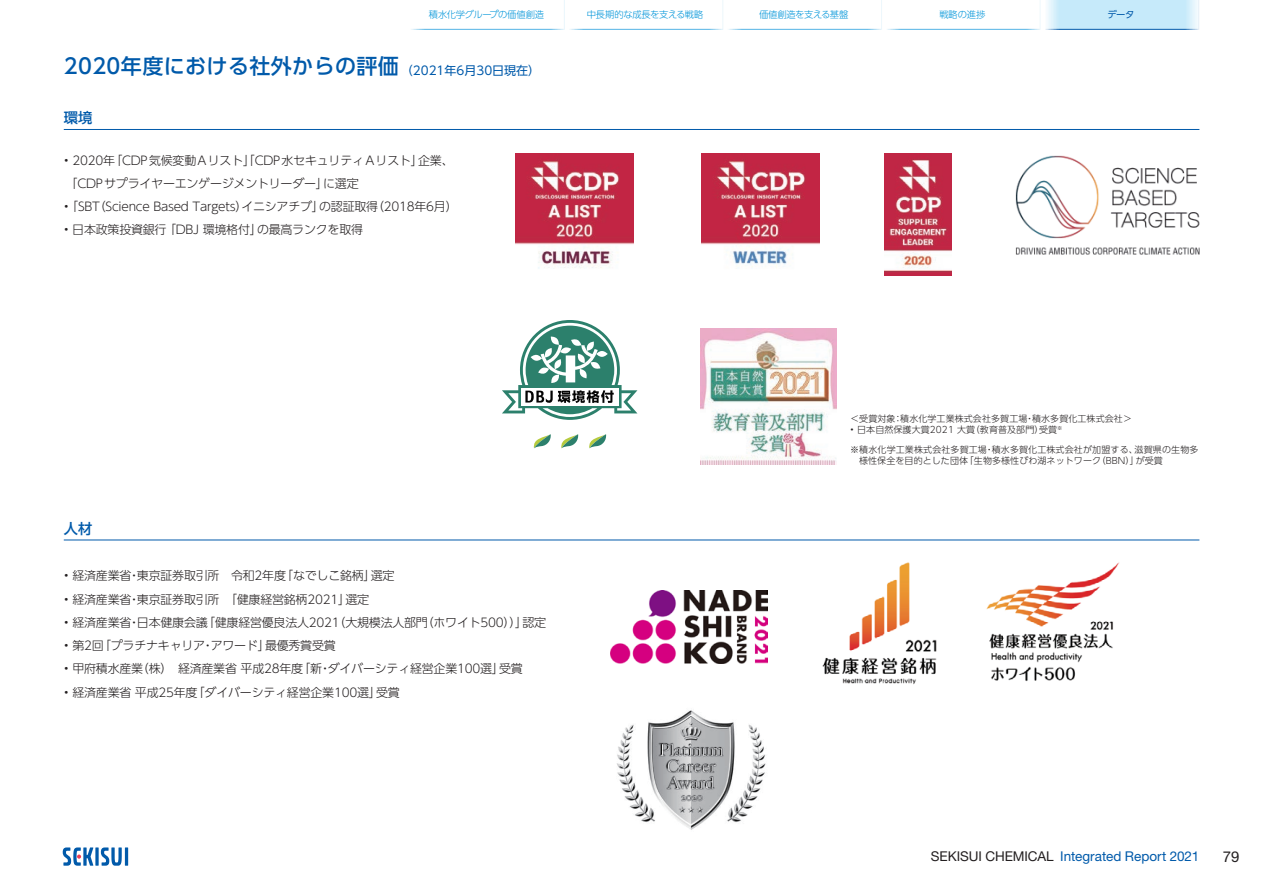
<style>
.page{position:relative;width:1263px;height:893px;background:#fff}
.page>*{position:absolute;margin:0;border:0;box-sizing:border-box;transform-origin:0 0}
.t1{font:500 21px "UD Shin Go Pro";letter-spacing:.02em;color:#015aaa}
.t2{font:15px "Helvetica Neue LT Pro";color:#231f20}
.t3{font:500 14.25px "UD Shin Go Pro";color:#015aaa}
.t4{font:13.5px "Helvetica Neue LT Pro";letter-spacing:-.005em;color:#015aaa}
.t5{font:300 12px/23.2px "UD Shin Go Pro";letter-spacing:-.02em;color:#231f20}
.t6{font:300 9.3px "UD Shin Go Pro";letter-spacing:-.025em;color:#0095d9}
.t7{font:9.3px "UD Shin Go Pro";color:#015aaa}
.t8{font:300 9px/19.6px "UD Shin Go Pro";letter-spacing:.01em;color:#231f20}
.s1{font-weight:400;font-size:12px}
.s2{color:#231f20}
</style>
<div class="page">
<svg style="left:95px;top:847px;width:4px;height:19px"></svg>
<hr style="left:125px;top:847px;width:3px;height:19px;background:#015aaa">
<svg style="left:101px;top:847px;width:21px;height:19px"></svg>
<svg style="left:63px;top:847px;width:30px;height:19px"></svg>
<svg style="left:411px;top:0;width:788px;height:30px"></svg>
<hr style="left:64px;top:129px;width:1135px;height:1px;background:#015aaa">
<hr style="left:64px;top:540px;width:1135px;height:1px;background:#015aaa">
<img style="left:515px;top:153px;width:118px;height:116px">
<img style="left:884px;top:153px;width:67px;height:122px">
<img style="left:701px;top:153px;width:119px;height:115px">
<svg style="left:533px;top:434px;width:18px;height:14px"></svg>
<svg style="left:561px;top:434px;width:18px;height:14px"></svg>
<svg style="left:589px;top:434px;width:18px;height:14px"></svg>
<svg style="left:502px;top:320px;width:135px;height:100px"></svg>
<img style="left:1015px;top:155px;width:185px;height:100px">
<img style="left:700px;top:329px;width:136px;height:136px">
<img style="left:610px;top:590px;width:157px;height:74px">
<img style="left:617px;top:710px;width:149px;height:120px">
<img style="left:986px;top:562px;width:134px;height:119px">
<img style="left:822px;top:562px;width:115px;height:123px">
<p class="t6" style="left:429px;top:7px;width:117px">積水化学グループの価値創造</p>
<p class="t6" style="left:587px;top:7px;width:118px">中長期的な成長を支える戦略</p>
<p class="t6" style="left:759px;top:7px;width:91px">価値創造を支える基盤</p>
<p class="t6" style="left:939px;top:7px;width:48px">戦略の進捗</p>
<p class="t7" style="left:1107px;top:7px;width:28px">データ</p>
<h1 class="t1" style="left:64px;top:49px;width:478px">2020年度における社外からの評価 <span class="s1">（2021年6月30日現在）</span></h1>
<p class="t3" style="left:64px;top:106px;width:30px">環境</p>
<p class="t5" style="left:64px;top:148px;width:391px">• 2020年「CDP気候変動Aリスト」「CDP水セキュリティAリスト」企業、「CDPサプライヤーエンゲージメントリーダー」に選定</p>
<p class="t5" style="left:64px;top:195px;width:395px">•「SBT（Science Based Targets）イニシアチブ」の認証取得（2018年6月）</p>
<p class="t5" style="left:64px;top:218px;width:301px">• ⽇ 本政策投資銀⾏ ｢DBJ 環境格付｣の最高ランクを取得</p>
<p class="t3" style="left:64px;top:517px;width:30px">人材</p>
<p class="t5" style="left:64px;top:564px;width:332px">• 経済産業省・東京証券取引所　令和2年度「なでしこ銘柄」選定</p>
<p class="t5" style="left:64px;top:587px;width:307px">• 経済産業省・東京証券取引所　「健康経営銘柄2021」選定</p>
<p class="t5" style="left:64px;top:610px;width:484px">• 経済産業省・日本健康会議「健康経営優良法人2021（大規模法人部門（ホワイト500））」認定</p>
<p class="t5" style="left:64px;top:633px;width:274px">• 第2回「プラチナキャリア・アワード」最優秀賞受賞</p>
<p class="t5" style="left:64px;top:657px;width:461px">• 甲府積水産業（株）　経済産業省 平成28年度「新・ダイバーシティ経営企業100選」受賞</p>
<p class="t5" style="left:64px;top:680px;width:338px">• 経済産業省 平成25年度「ダイバーシティ経営企業100選」受賞</p>
<p class="t8" style="left:850px;top:409px;width:283px">＜受賞対象：積水化学工業株式会社多賀工場・積水多賀化工株式会社＞</p>
<p class="t8" style="left:850px;top:419px;width:350px">• 日本自然保護大賞2021 大賞（教育普及部門）受賞<sup>※<br></sup>※積水化学工業株式会社多賀工場・積水多賀化工株式会社が加盟する、滋賀県の生物多</p>
<p class="t8" style="left:859px;top:450px;width:305px">様性保全を目的とした団体「生物多様性びわ湖ネットワーク（BBN）」が受賞</p>
<p class="t4" style="left:931px;top:848px;width:270px"><span class="s2">SEKISUI CHEMICAL</span> Integrated Report 2021</p>
<p class="t2" style="left:1223px;top:847px;width:18px">79</p>
</div>
